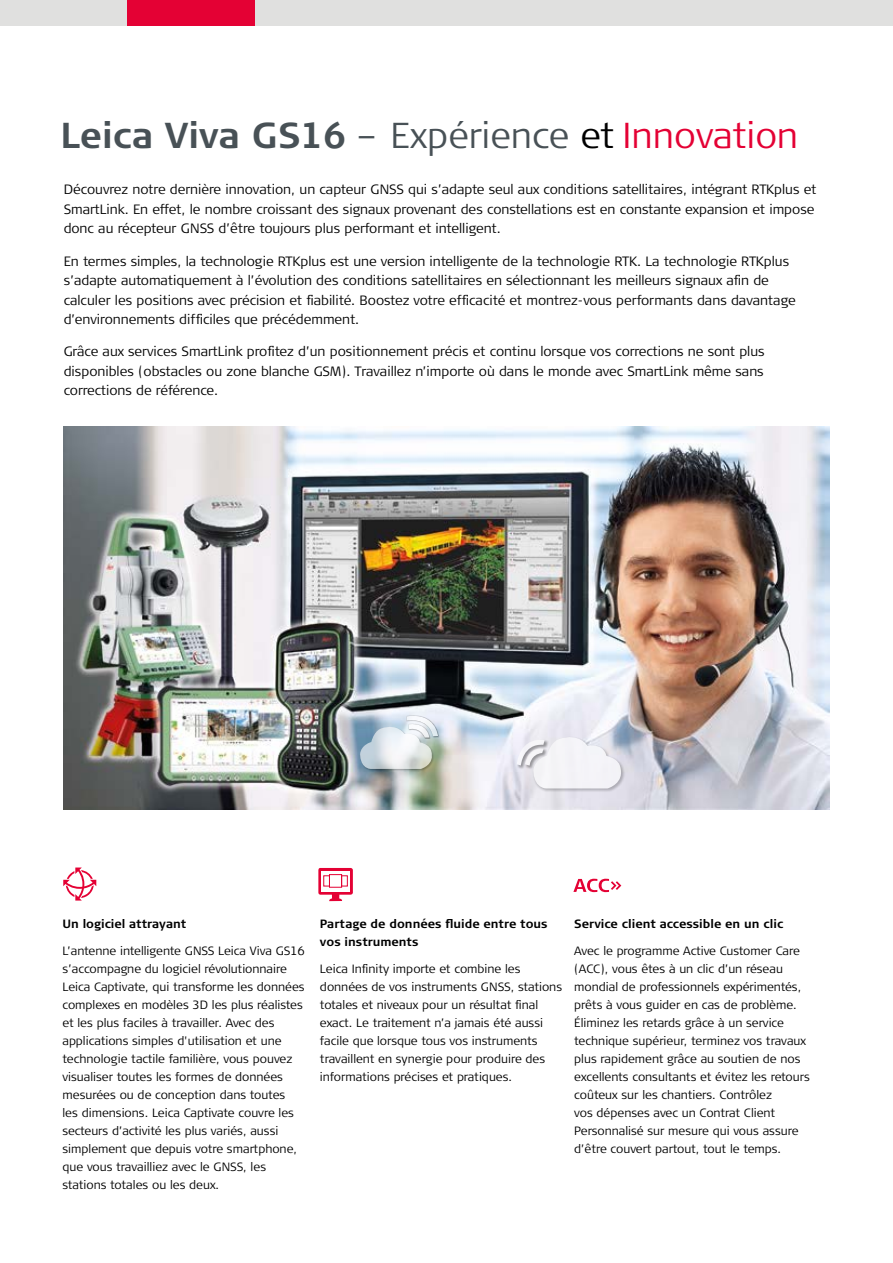
<style>
.page{position:relative;width:893px;height:1263px;background:#fff}
.page>*{position:absolute;margin:0;border:0;box-sizing:border-box;transform-origin:0 0}
.t1{font:700 36px "Signa Column";color:#485156}
.t2{font:300 13.5px/19.5px "Signa Column";color:#000}
.t3{font:300 12px/18px "Signa Column";color:#000}
.t4{font:700 12px/18px "Signa Column";color:#000}
.s1{font-weight:300}
.s2{font-weight:300;color:#000}
.s3{font-weight:300;color:#e40134}
</style>
<div class="page">
<div style="left:0;top:0;width:893px;height:26px;background:#e0e0df"></div>
<div style="left:128px;top:0;width:127px;height:26px;background:#e40134"></div>
<img style="left:64px;top:427px;width:765px;height:382px">
<div style="left:360px;top:727px;width:74px;height:44px;background:#000;opacity:.38"></div>
<div style="left:406px;top:715px;width:34px;height:24px;background:#a9bcc0"></div>
<div style="left:406px;top:715px;width:34px;height:22px;background:#000;opacity:.38"></div>
<svg style="left:360px;top:714px;width:78px;height:55px"></svg>
<div style="left:532px;top:736px;width:93px;height:56px;background:#000;opacity:.38"></div>
<div style="left:516px;top:739px;width:33px;height:31px;background:#dadce8"></div>
<div style="left:516px;top:739px;width:33px;height:30px;background:#000;opacity:.38"></div>
<svg style="left:517px;top:734px;width:108px;height:54px"></svg>
<svg style="left:318px;top:868px;width:35px;height:33px"></svg>
<div style="left:321px;top:871px;width:29px;height:21px;background:#fff"></div>
<div style="left:329px;top:874px;width:13px;height:14px;border:1px solid #e40134"></div>
<div style="left:323px;top:875px;width:7px;height:11px;border:1px solid #e40134"></div>
<div style="left:341px;top:875px;width:7px;height:11px;border:1px solid #e40134"></div>
<svg style="left:63px;top:867px;width:33px;height:33px"></svg>
<svg style="left:573px;top:879px;width:48px;height:13px"></svg>
<h1 class="t1" style="left:60px;top:113px;width:739px">Leica Viva GS16 <span class="s1">– Expérience</span> <span class="s2">et</span> <span class="s3">Innovation</span></h1>
<p class="t2" style="left:64px;top:180px;width:754px">Découvrez notre dernière innovation, un capteur GNSS qui s’adapte seul aux conditions satellitaires, intégrant RTKplus et<br>SmartLink. En effet, le nombre croissant des signaux provenant des constellations est en constante expansion et impose donc au récepteur GNSS d’être toujours plus performant et intelligent.</p>
<p class="t2" style="left:64px;top:251px;width:734px">En termes simples, la technologie RTKplus est une version intelligente de la technologie RTK. La technologie RTKplus s’adapte automatiquement à l’évolution des conditions satellitaires en sélectionnant les meilleurs signaux afin de calculer les positions avec précision et fiabilité. Boostez votre efficacité et montrez-vous performants dans davantage d’environnements difficiles que précédemment.</p>
<p class="t2" style="left:64px;top:342px;width:702px;text-align:justify">Grâce aux services SmartLink profitez d’un positionnement précis et continu lorsque vos corrections ne sont plus disponibles (obstacles ou zone blanche GSM). Travaillez n’importe où dans le monde avec SmartLink même sans corrections de référence.</p>
<p class="t4" style="left:63px;top:915px;width:125px">Un logiciel attrayant</p>
<p class="t3" style="left:63px;top:942px;width:244px">L’antenne intelligente GNSS Leica Viva GS16 s’accompagne du logiciel révolutionnaire Leica Captivate, qui transforme les données complexes en modèles 3D les plus réalistes et les plus faciles à travailler. Avec des applications simples d'utilisation et une technologie tactile familière, vous pouvez visualiser toutes les formes de données mesurées ou de conception dans toutes<br>les dimensions. Leica Captivate couvre les secteurs d’activité les plus variés, aussi simplement que depuis votre smartphone, que vous travailliez avec le GNSS, les stations totales ou les deux.</p>
<p class="t4" style="left:320px;top:915px;width:229px">Partage de données fluide entre tous vos instruments</p>
<p class="t3" style="left:320px;top:960px;width:244px">Leica Infinity importe et combine les données de vos instruments GNSS, stations totales et niveaux pour un résultat final exact. Le traitement n’a jamais été aussi facile que lorsque tous vos instruments travaillent en synergie pour produire des informations précises et pratiques.</p>
<p class="t4" style="left:574px;top:915px;width:210px">Service client accessible en un clic</p>
<p class="t3" style="left:574px;top:942px;width:237px">Avec le programme Active Customer Care (ACC), vous êtes à un clic d’un réseau mondial de professionnels expérimentés, prêts à vous guider en cas de problème.<br>Éliminez les retards grâce à un service technique supérieur, terminez vos travaux plus rapidement grâce au soutien de nos excellents consultants et évitez les retours coûteux sur les chantiers. Contrôlez<br>vos dépenses avec un Contrat Client Personnalisé sur mesure qui vous assure d’être couvert partout, tout le temps.</p>
</div>
